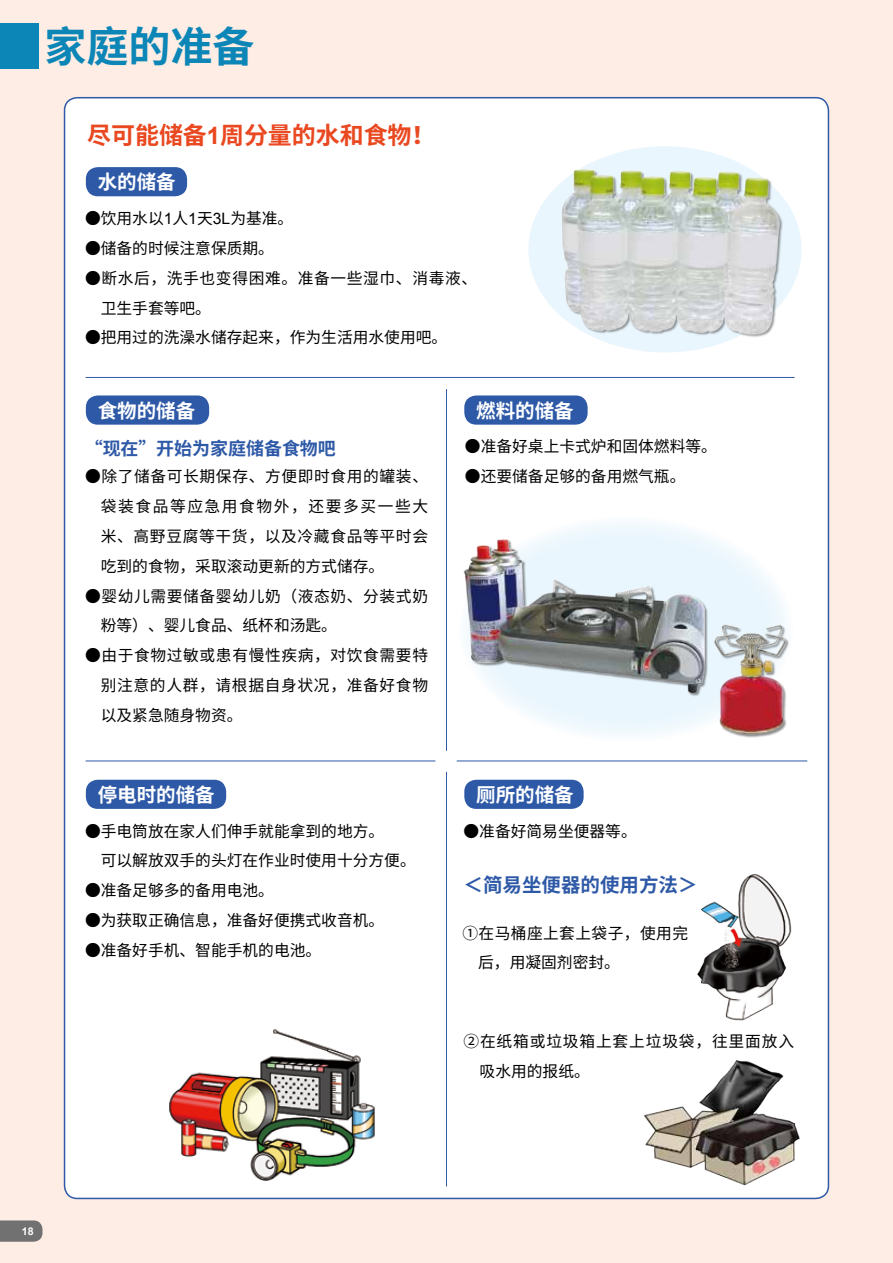
<style>
.page{position:relative;width:893px;height:1263px;background:#fdede4}
.page>*{position:absolute;margin:0;border:0;box-sizing:border-box;transform-origin:0 0}
.t1{font:700 42px "Source Han Sans CN";color:#0c86b7}
.t2{font:700 24px "Source Han Sans CN";color:#e94820}
.t3{font:700 19.5px "Source Han Sans CN";color:#fff}
.t4{font:700 19.5px "Source Han Sans CN";color:#2e59a7}
.t5{font:700 18px "Source Han Sans CN";color:#2e59a7}
.t6{font:15.75px/29.7px "Source Han Sans CN";color:#000;text-align:justify}
.t7{font:15.75px/29.7px "Source Han Sans CN";letter-spacing:.04em;color:#000}
.t8{font:15.75px/29.7px "Source Han Sans CN";letter-spacing:.05em;color:#000}
.t9{font:15.75px/29.7px "Source Han Sans CN";letter-spacing:.025em;color:#000}
.t10{font:700 10.65px "Arial";color:#fff}
.s1{font-family:"Arial"}
</style>
<div class="page">
<div style="left:65px;top:98px;width:763px;height:1100px;background:#fff;border-radius:13px"></div>
<svg style="left:0;top:1220px;width:43px;height:22px"></svg>
<div style="left:459px;top:516px;width:335px;height:226px;background:#eaf6fd;border-radius:50%"></div>
<div style="left:0;top:23px;width:38px;height:45px;background:#0c86b7"></div>
<hr style="left:86px;top:377px;width:708px;height:1px;background:#2e59a7">
<div style="left:528px;top:146px;width:274px;height:206px;background:#eaf6fd;border-radius:50%"></div>
<hr style="left:446px;top:772px;width:1px;height:414px;background:#2e59a7">
<hr style="left:446px;top:389px;width:1px;height:362px;background:#2e59a7">
<img style="left:169px;top:1029px;width:206px;height:152px">
<div style="left:86px;top:167px;width:101px;height:29px;background:#2e59a7;border-radius:12px"></div>
<div style="left:86px;top:395px;width:123px;height:30px;background:#2e59a7;border-radius:12px"></div>
<div style="left:464px;top:395px;width:124px;height:30px;background:#2e59a7;border-radius:12px"></div>
<div style="left:86px;top:780px;width:140px;height:29px;background:#2e59a7;border-radius:12px"></div>
<div style="left:464px;top:780px;width:120px;height:29px;background:#2e59a7;border-radius:12px"></div>
<img style="left:553px;top:147px;width:228px;height:195px">
<img style="left:459px;top:524px;width:261px;height:185px">
<div style="left:714px;top:625px;width:75px;height:113px;background:#000;opacity:.45"></div>
<img style="left:713px;top:622px;width:75px;height:113px">
<img style="left:644px;top:1060px;width:156px;height:126px">
<img style="left:697px;top:873px;width:95px;height:148px">
<hr style="left:457px;top:761px;width:350px;height:1px;background:#2e59a7">
<hr style="left:86px;top:761px;width:349px;height:1px;background:#2e59a7">
<h1 class="t1" style="left:45px;top:23px;width:211px">家庭的准备</h1>
<h2 class="t2" style="left:87px;top:122px;width:350px">尽可能储备<span class="s1">1</span>周分量的水和食物！</h2>
<p class="t3" style="left:98px;top:171px;width:79px">水的储备</p>
<p class="t6" style="left:85px;top:204px;width:210px">●饮用水以<span class="s1">1</span>人<span class="s1">1</span>天<span class="s1">3L</span>为基准。</p>
<p class="t6" style="left:85px;top:234px;width:190px">●储备的时候注意保质期。</p>
<p class="t7" style="left:101px;top:264px;width:378px;text-indent:-16px">●断水后，洗手也变得困难。准备一些湿巾、消毒液、卫生手套等吧。</p>
<p class="t6" style="left:85px;top:323px;width:364px">●把用过的洗澡水储存起来，作为生活用水使用吧。</p>
<p class="t3" style="left:98px;top:399px;width:99px">食物的储备</p>
<p class="t3" style="left:476px;top:399px;width:99px">燃料的储备</p>
<p class="t5" style="left:85px;top:438px;width:253px">“现在”开始为家庭储备食物吧</p>
<p class="t6" style="left:101px;top:462px;width:329px;text-indent:-16px">●除了储备可长期保存、方便即时食用的罐装、袋装食品等应急用食物外，还要多买一些大米、高野豆腐等干货，以及冷藏食品等平时会吃到的食物，采取滚动更新的方式储存。</p>
<p class="t7" style="left:101px;top:581px;width:329px;text-indent:-16px">●婴幼儿需要储备婴幼儿奶（液态奶、分装式奶粉等）、婴儿食品、纸杯和汤匙。</p>
<p class="t6" style="left:101px;top:641px;width:329px;text-indent:-16px">●由于食物过敏或患有慢性疾病，对饮食需要特别注意的人群，请根据自身状况，准备好食物以及紧急随身物资。</p>
<p class="t6" style="left:465px;top:432px;width:253px">●准备好桌上卡式炉和固体燃料等。</p>
<p class="t6" style="left:465px;top:461px;width:222px">●还要储备足够的备用燃气瓶。</p>
<p class="t3" style="left:98px;top:784px;width:118px">停电时的储备</p>
<p class="t3" style="left:476px;top:784px;width:99px">厕所的储备</p>
<p class="t6" style="left:85px;top:816px;width:332px">●手电筒放在家人们伸手就能拿到的地方。<br>　可以解放双手的头灯在作业时使用十分方便。</p>
<p class="t6" style="left:85px;top:876px;width:190px">●准备足够多的备用电池。</p>
<p class="t6" style="left:85px;top:906px;width:301px">●为获取正确信息，准备好便携式收音机。</p>
<p class="t6" style="left:85px;top:935px;width:238px">●准备好手机、智能手机的电池。</p>
<p class="t6" style="left:463px;top:816px;width:175px">●准备好简易坐便器等。</p>
<p class="t4" style="left:463px;top:874px;width:235px">＜简易坐便器的使用方法＞</p>
<p class="t9" style="left:478px;top:918px;width:211px;text-indent:-16px">①在马桶座上套上袋子，使用完后，用凝固剂密封。</p>
<p class="t8" style="left:480px;top:1027px;width:316px;text-indent:-16px">②在纸箱或垃圾箱上套上垃圾袋，往里面放入吸水用的报纸。</p>
<p class="t10" style="left:22px;top:1224px;width:13px">18</p>
</div>
